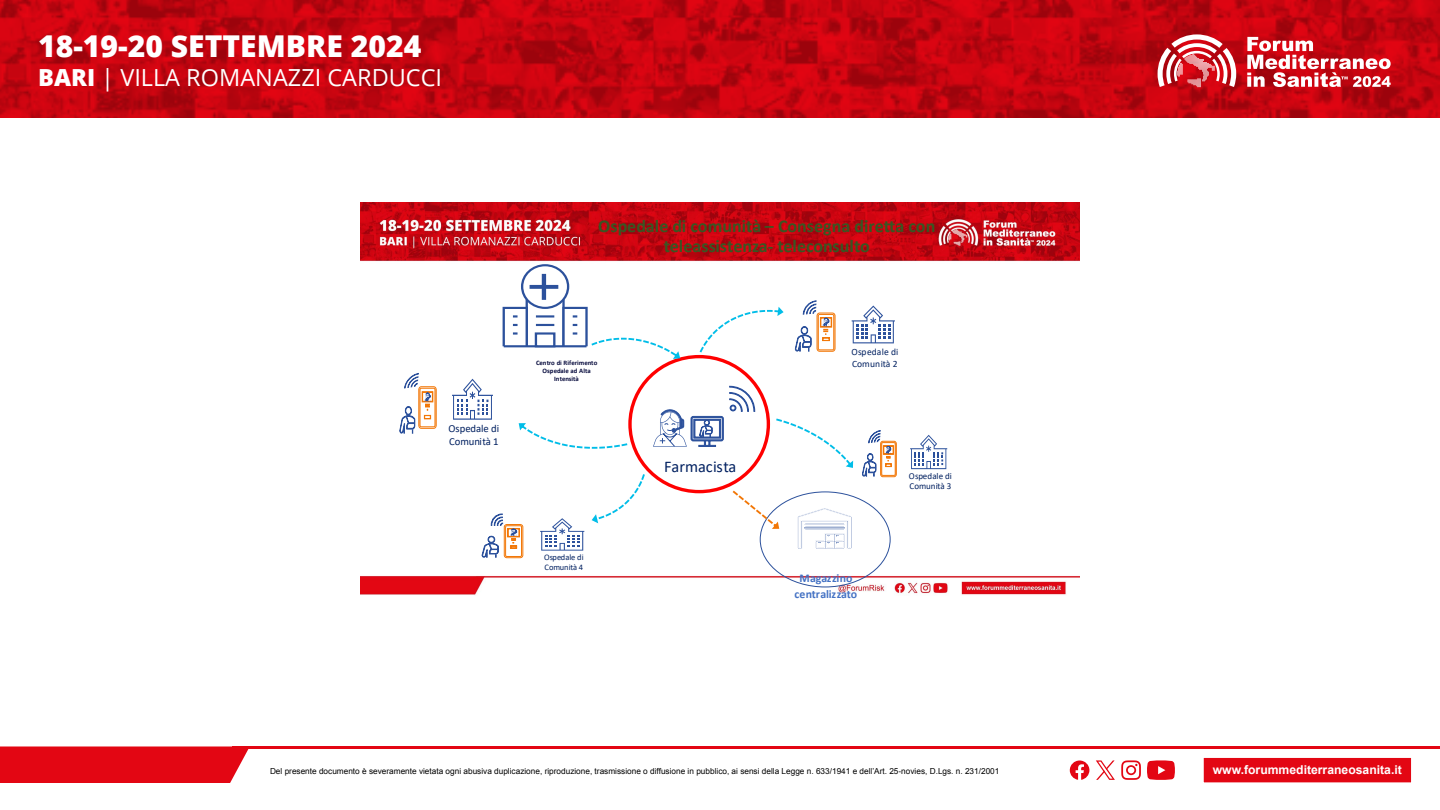
<style>
.page{position:relative;width:1440px;height:810px;background:#fff}
.page>*{position:absolute;margin:0;border:0;box-sizing:border-box;transform-origin:0 0}
.t1{font:800 30.08px "Open Sans";color:#fff}
.t2{font:23.55px "Open Sans";color:#fff}
.t3{font:700 18px/19.7px "Calibri";color:#385723;text-align:center}
.t4{font:16.35px "Calibri";letter-spacing:-.005em;color:#002060}
.t5{font:700 12.15px "Arial";color:#fff}
.t6{font:700 11.85px/15.8px "Calibri";letter-spacing:-.01em;color:#4472c4;text-align:center}
.t7{font:10.73px/13px "Calibri";letter-spacing:-.005em;color:#002060}
.t8{font:9.6px/11.9px "Calibri";letter-spacing:.005em;color:#002060}
.t9{font:9px/10.1px "Calibri";letter-spacing:-.015em;color:#002060}
.t10{font:8.48px/9.6px "Calibri";color:#002060}
.t11{font:8.25px "Arial";color:#000}
.t12{font:700 6.75px/7.6px "Calibri";color:#060a3c;text-align:center}
.s1{font-weight:800}
</style>
<div class="page">
<div style="left:0;top:746px;width:249px;height:37px;background:#e30613"></div>
<hr style="left:232px;top:746px;width:1208px;height:3px;background:#e30613">
<div style="left:1203px;top:757px;width:209px;height:27px;background:#e30613;border:1px solid #fff"></div>
<svg style="left:1121px;top:760px;width:20px;height:20px"></svg>
<svg style="left:1147px;top:760px;width:28px;height:20px"></svg>
<svg style="left:1070px;top:761px;width:19px;height:19px"></svg>
<svg style="left:1096px;top:760px;width:19px;height:20px"></svg>
<svg style="left:0;top:0;width:1440px;height:117px;background:#c2040f"></svg>
<svg style="left:1158px;top:34px;width:78px;height:53px"></svg>
<svg style="left:1247px;top:37px;width:144px;height:50px"></svg>
<img style="left:360px;top:202px;width:720px;height:393px">
<svg style="left:452px;top:379px;width:41px;height:41px"></svg>
<svg style="left:400px;top:370px;width:37px;height:64px"></svg>
<svg style="left:852px;top:306px;width:43px;height:37px"></svg>
<svg style="left:795px;top:297px;width:41px;height:55px"></svg>
<svg style="left:653px;top:386px;width:102px;height:61px"></svg>
<div style="left:628px;top:355px;width:142px;height:138px;border:3px solid #f00;border-radius:50%"></div>
<svg style="left:519px;top:423px;width:108px;height:26px"></svg>
<svg style="left:700px;top:307px;width:84px;height:46px"></svg>
<svg style="left:910px;top:435px;width:37px;height:34px"></svg>
<svg style="left:862px;top:428px;width:35px;height:49px"></svg>
<svg style="left:540px;top:518px;width:44px;height:33px"></svg>
<svg style="left:482px;top:511px;width:42px;height:47px"></svg>
<svg style="left:592px;top:474px;width:53px;height:49px"></svg>
<svg style="left:776px;top:419px;width:77px;height:49px"></svg>
<hr style="left:562px;top:299px;width:3px;height:47px;background:#2c519c">
<hr style="left:526px;top:299px;width:2px;height:47px;background:#2c519c">
<div style="left:562px;top:307px;width:26px;height:40px;background:#fff;border:2px solid #2c519c"></div>
<div style="left:503px;top:307px;width:25px;height:40px;background:#fff;border:2px solid #2c519c"></div>
<hr style="left:504px;top:345px;width:83px;height:2px;background:#2c519c">
<svg style="left:522px;top:265px;width:46px;height:43px"></svg>
<div style="left:521px;top:264px;width:48px;height:45px;border:2px solid #2c519c;border-radius:50%"></div>
<svg style="left:513px;top:315px;width:5px;height:3px"></svg>
<svg style="left:513px;top:332px;width:5px;height:3px"></svg>
<svg style="left:573px;top:315px;width:4px;height:3px"></svg>
<svg style="left:573px;top:332px;width:4px;height:3px"></svg>
<hr style="left:536px;top:315px;width:18px;height:3px;background:#2c519c">
<svg style="left:536px;top:324px;width:18px;height:2px"></svg>
<div style="left:536px;top:334px;width:18px;height:12px;background:#fff"></div>
<div style="left:535px;top:332px;width:20px;height:15px;border:2px solid #2c519c"></div>
<svg style="left:530px;top:274px;width:28px;height:26px"></svg>
<svg style="left:591px;top:338px;width:89px;height:21px"></svg>
<svg style="left:797px;top:508px;width:55px;height:41px"></svg>
<svg style="left:733px;top:491px;width:46px;height:38px"></svg>
<h1 class="t1" style="left:38px;top:24px;width:385px">18-19-20 SETTEMBRE 2024</h1>
<h2 class="t2" style="left:38px;top:62px;width:406px"><span class="s1">BARI</span> | VILLA ROMANAZZI CARDUCCI</h2>
<h3 class="t3" style="left:598px;top:216px;width:339px">Ospedale di comunità – Consegna diretta con teleassistenza- teleconsulto</h3>
<h3 class="t7" style="left:449px;top:422px;width:52px">Ospedale di<br>Comunità 1</h3>
<p class="t12" style="left:536px;top:359px;width:63px">Centro di Riferimento<br>Ospedale ad Alta<br>Intensità</p>
<p class="t10" style="left:544px;top:553px;width:41px">Ospedale di<br>Comunità 4</p>
<h3 class="t4" style="left:664px;top:455px;width:74px">Farmacista</h3>
<p class="t8" style="left:851px;top:346px;width:48px">Ospedale di<br>Comunità 2</p>
<h3 class="t6" style="left:795px;top:570px;width:64px">Magazzino centralizzato</h3>
<p class="t9" style="left:909px;top:471px;width:44px">Ospedale di<br>Comunità 3</p>
<p class="t11" style="left:270px;top:766px;width:731px">Del presente documento è severamente vietata ogni abusiva duplicazione, riproduzione, trasmissione o diffusione in pubblico, ai sensi della Legge n. 633/1941 e dell’Art. 25-novies, D.Lgs. n. 231/2001</p>
<h3 class="t5" style="left:1213px;top:762px;width:191px">www.forummediterraneosanita.it</h3>
</div>
